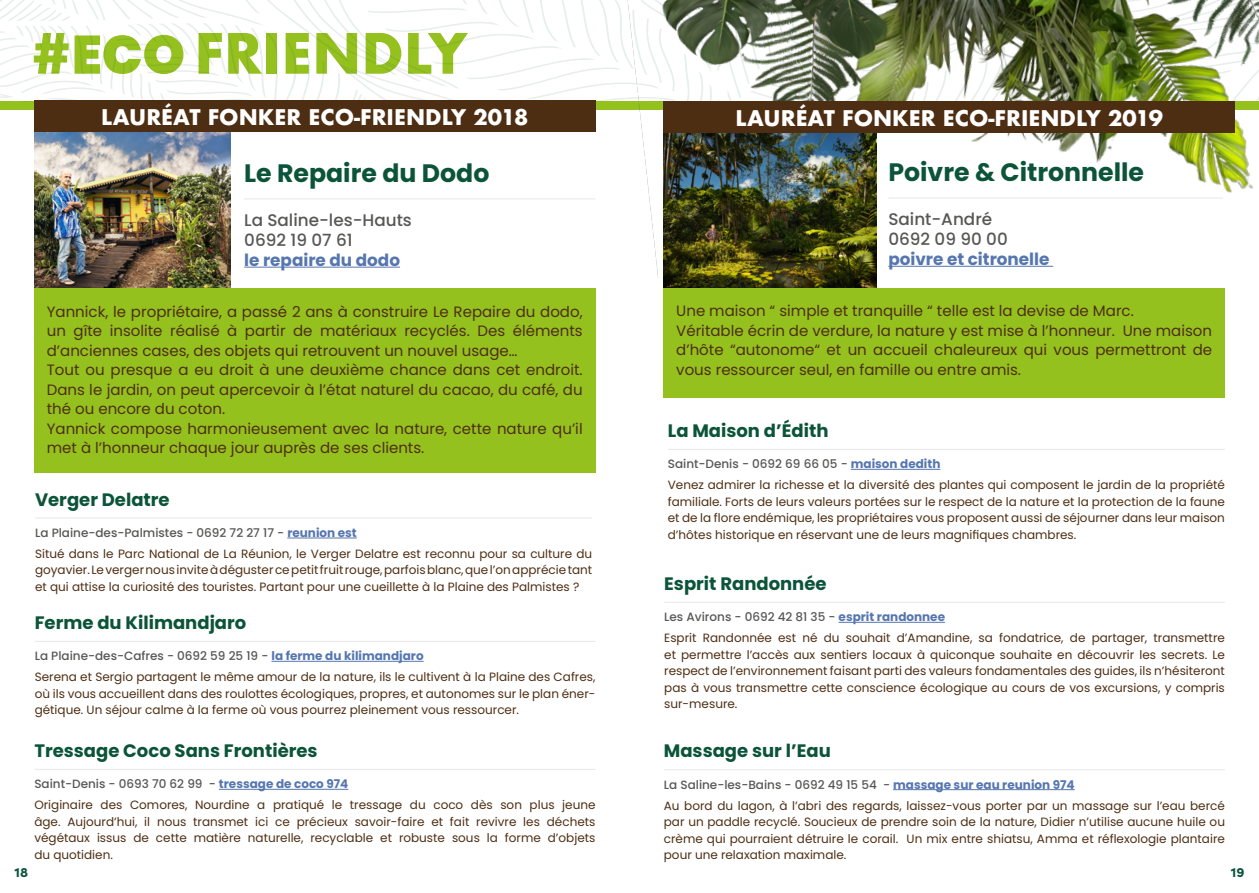
<style>
.page{position:relative;width:1259px;height:893px;background:#fff}
.page>*{position:absolute;margin:0;border:0;box-sizing:border-box;transform-origin:0 0}
.t1{font:700 54px "Futura";color:#95c11f}
.t2{font:700 25.2px "Poppins";color:#0b543a}
.t3{font:700 21px "Futura";color:#fff}
.t4{font:700 18px "Poppins";color:#0b543a}
.t5{font:500 16.8px/20.1px "Poppins";color:#575756}
.t6{font:700 16.8px "Poppins";color:#5576af}
.t7{font:15px/19.5px "Poppins";color:#4e2e13}
.t8{font:900 13.5px "Sofia Pro";color:#0b543a}
.t9{font:12px/16.5px "Poppins";color:#4e2e13}
.s1{font-family:"Poppins";font-weight:900}
.s2{font-weight:500;color:#575756}
.s3{font-weight:700;color:#5576af}
</style>
<div class="page">
<div style="left:0;top:101px;width:1259px;height:9px;background:#95c11f"></div>
<hr style="left:244px;top:198px;width:351px;height:1px;background:#e6e9e6">
<hr style="left:244px;top:267px;width:156px;height:1px;background:#5576af">
<img style="left:34px;top:131px;width:197px;height:157px">
<img style="left:663px;top:278px;width:214px;height:10px">
<svg style="left:0;top:0;width:627px;height:103px"></svg>
<img style="left:627px;top:0;width:632px;height:278px">
<hr style="left:35px;top:518px;width:557px;height:1px;background:#e6e9e6">
<hr style="left:287px;top:538px;width:70px;height:1px;background:#5576af">
<div style="left:34px;top:288px;width:561px;height:185px;background:#95c11f"></div>
<div style="left:663px;top:288px;width:562px;height:110px;background:#95c11f"></div>
<div style="left:34px;top:100px;width:561px;height:31px;background:#4e2e13"></div>
<hr style="left:35px;top:641px;width:560px;height:1px;background:#e6e9e6">
<hr style="left:271px;top:661px;width:153px;height:1px;background:#5576af">
<hr style="left:34px;top:769px;width:561px;height:1px;background:#e6e9e6">
<hr style="left:219px;top:789px;width:129px;height:1px;background:#5576af">
<hr style="left:668px;top:449px;width:557px;height:1px;background:#e6e9e6">
<hr style="left:851px;top:469px;width:89px;height:1px;background:#5576af">
<hr style="left:664px;top:602px;width:561px;height:1px;background:#e6e9e6">
<hr style="left:838px;top:622px;width:107px;height:1px;background:#5576af">
<hr style="left:664px;top:769px;width:561px;height:1px;background:#e6e9e6">
<hr style="left:893px;top:789px;width:181px;height:1px;background:#5576af">
<div style="left:663px;top:101px;width:571px;height:32px;background:#4e2e13"></div>
<h1 class="t1" style="left:33px;top:14px;width:436px">#<span class="s1">ECO</span> FRIENDLY</h1>
<h3 class="t3" style="left:101px;top:102px;width:429px">LAURÉAT FONKER ECO-FRIENDLY 2018</h3>
<h2 class="t2" style="left:244px;top:158px;width:247px">Le Repaire du Dodo</h2>
<h3 class="t5" style="left:244px;top:210px;width:169px">La Saline-les-Hauts<br>0692 19 07 61</h3>
<h3 class="t6" style="left:244px;top:250px;width:157px">le repaire du dodo</h3>
<h3 class="t3" style="left:735px;top:103px;width:429px">LAURÉAT FONKER ECO-FRIENDLY 2019</h3>
<h2 class="t2" style="left:888px;top:157px;width:257px">Poivre &amp; Citronnelle</h2>
<h3 class="t5" style="left:888px;top:209px;width:121px">Saint-André<br>0692 09 90 00</h3>
<h3 class="t6" style="left:888px;top:249px;width:163px">poivre et citronelle</h3>
<p class="t7" style="left:47px;top:302px;width:537px">Yannick, le propriétaire, a passé 2 ans à construire Le Repaire du dodo, un gîte insolite réalisé à partir de matériaux recyclés. Des éléments d’anciennes cases, des objets qui retrouvent un nouvel usage…<br>Tout ou presque a eu droit à une deuxième chance dans cet endroit.<br>Dans le jardin, on peut apercevoir à l’état naturel du cacao, du café, du thé ou encore du coton.<br>Yannick compose harmonieusement avec la nature, cette nature qu’il met à l’honneur chaque jour auprès de ses clients.</p>
<p class="t7" style="left:676px;top:301px;width:537px">Une maison “ simple et tranquille “ telle est la devise de Marc.<br>Véritable écrin de verdure, la nature y est mise à l’honneur. Une maison d’hôte “autonome“ et un accueil chaleureux qui vous permettront de vous ressourcer seul, en famille ou entre amis.</p>
<h3 class="t4" style="left:668px;top:420px;width:162px">La Maison d’Édith</h3>
<p class="t9" style="left:668px;top:454px;width:559px;line-height:20.7px"><span class="s2">Saint-Denis - 0692 69 66 05 -</span> <span class="s3">maison dedith<br></span>Venez admirer la richesse et la diversité des plantes qui composent le jardin de la propriété</p>
<p class="t9" style="left:668px;top:493px;width:559px;text-align:justify">familiale. Forts de leurs valeurs portées sur le respect de la nature et la protection de la faune et de la flore endémique, les propriétaires vous proposent aussi de séjourner dans leur maison d’hôtes historique en réservant une de leurs magnifiques chambres.</p>
<h3 class="t4" style="left:664px;top:573px;width:164px">Esprit Randonnée</h3>
<p class="t9" style="left:664px;top:607px;width:562px;line-height:20.7px"><span class="s2">Les Avirons - 0692 42 81 35 -</span> <span class="s3">esprit randonnee<br></span>Esprit Randonnée est né du souhait d’Amandine, sa fondatrice, de partager, transmettre</p>
<p class="t9" style="left:664px;top:646px;width:562px;text-align:justify">et permettre l’accès aux sentiers locaux à quiconque souhaite en découvrir les secrets. Le respect de l’environnement faisant parti des valeurs fondamentales des guides, ils n’hésiteront pas à vous transmettre cette conscience écologique au cours de vos excursions, y compris sur-mesure.</p>
<h3 class="t4" style="left:664px;top:741px;width:168px">Massage sur l’Eau</h3>
<p class="t9" style="left:664px;top:774px;width:562px;line-height:20.7px"><span class="s2">La Saline-les-Bains - 0692 49 15 54 -</span> <span class="s3">massage sur eau reunion 974<br></span>Au bord du lagon, à l’abri des regards, laissez-vous porter par un massage sur l’eau bercé</p>
<p class="t9" style="left:664px;top:814px;width:562px;text-align:justify">par un paddle recyclé. Soucieux de prendre soin de la nature, Didier n’utilise aucune huile ou crème qui pourraient détruire le corail. Un mix entre shiatsu, Amma et réflexologie plantaire pour une relaxation maximale.</p>
<h3 class="t4" style="left:35px;top:489px;width:136px">Verger Delatre</h3>
<p class="t9" style="left:35px;top:523px;width:559px;line-height:20.7px"><span class="s2">La Plaine-des-Palmistes - 0692 72 27 17 -</span> <span class="s3">reunion est<br></span>Situé dans le Parc National de La Réunion, le Verger Delatre est reconnu pour sa culture du</p>
<p class="t9" style="left:35px;top:562px;width:558px">goyavier. Le verger nous invite à déguster ce petit fruit rouge, parfois blanc, que l’on apprécie tant et qui attise la curiosité des touristes. Partant pour une cueillette à la Plaine des Palmistes ?</p>
<h3 class="t4" style="left:35px;top:612px;width:213px">Ferme du Kilimandjaro</h3>
<p class="t9" style="left:35px;top:646px;width:562px;line-height:20.7px"><span class="s2">La Plaine-des-Cafres - 0692 59 25 19 -</span> <span class="s3">la ferme du kilimandjaro<br></span>Serena et Sergio partagent le même amour de la nature, ils le cultivent à la Plaine des Cafres,</p>
<p class="t9" style="left:35px;top:685px;width:562px">où ils vous accueillent dans des roulottes écologiques, propres, et autonomes sur le plan éner&shy;gétique. Un séjour calme à la ferme où vous pourrez pleinement vous ressourcer.</p>
<h3 class="t4" style="left:34px;top:740px;width:285px">Tressage Coco Sans Frontières</h3>
<p class="t9" style="left:34px;top:774px;width:562px;line-height:20.7px"><span class="s2">Saint-Denis - 0693 70 62 99 -</span> <span class="s3">tressage de coco 974<br></span>Originaire des Comores, Nourdine a pratiqué le tressage du coco dès son plus jeune</p>
<p class="t9" style="left:34px;top:813px;width:562px;text-align:justify">âge. Aujourd’hui, il nous transmet ici ce précieux savoir-faire et fait revivre les déchets végétaux issus de cette matière naturelle, recyclable et robuste sous la forme d’objets du quotidien.</p>
<p class="t8" style="left:14px;top:861px;width:15px">18</p>
<p class="t8" style="left:1231px;top:861px;width:15px">19</p>
</div>
